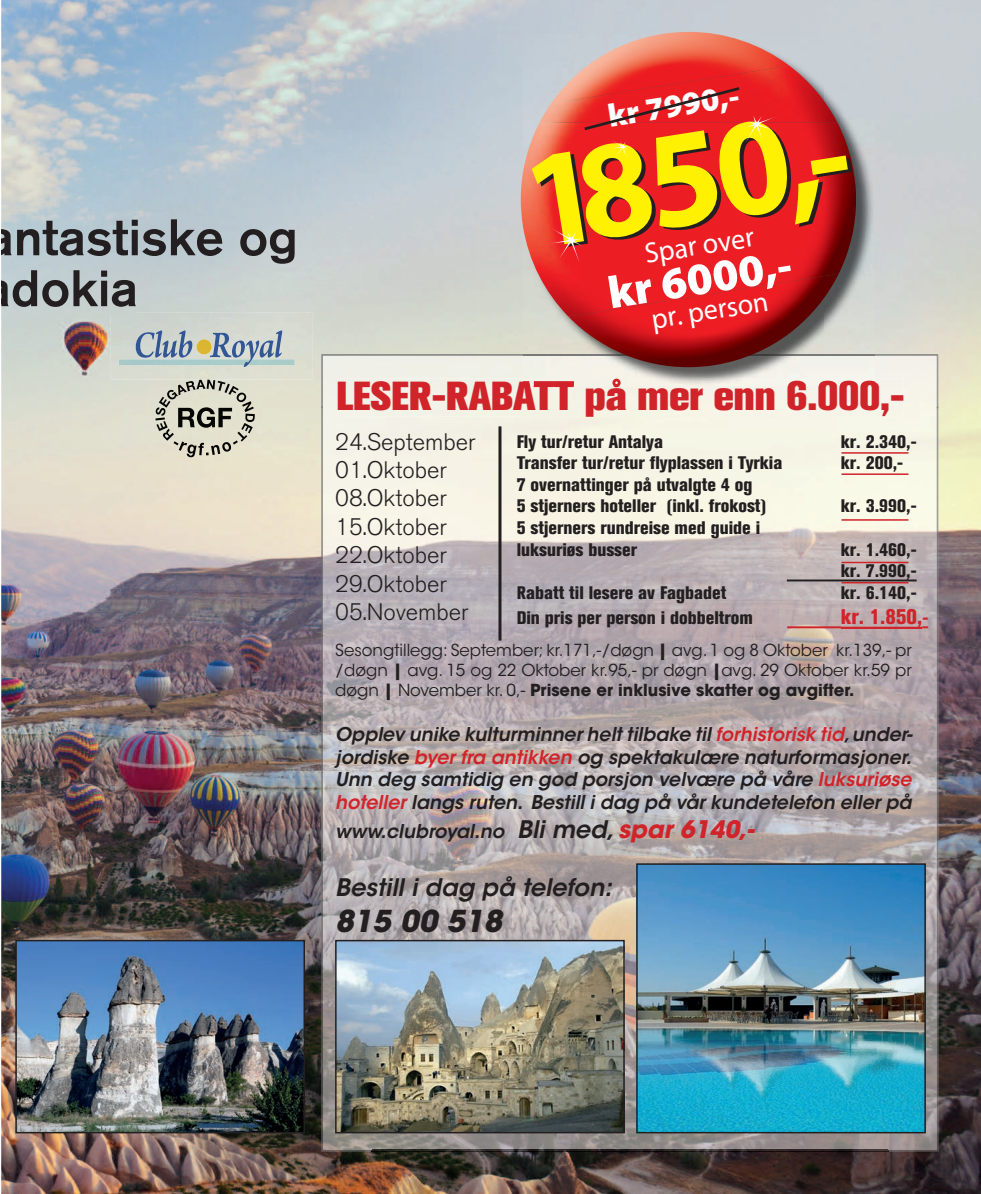
<style>
.page{position:relative;width:981px;height:1194px;background:#fff}
.page>*{position:absolute;margin:0;border:0;box-sizing:border-box;transform-origin:0 0}
.t1{font:700 139.35px "Myriad Pro";color:#fff101}
.t2{font:500 50.85px/50.8px "Akzidenz Grotesk BQ";color:#231f20}
.t3{font:900 45.45px "Myriad Pro";color:#fff}
.t4{font:800 40.2px "Akzidenz Grotesk BQ";color:#d1232a}
.t5{font:900 32.4px "Myriad Pro";color:#fff}
.t6{font:italic 700 30px "ITC Avant Garde Std";color:#231f20}
.t7{font:28.8px "Myriad Pro";color:#fff}
.t8{font:italic 600 24px "ITC Avant Garde Std";color:#231f20}
.t9{font:300 23.7px/28.5px "Akzidenz Grotesk BQ";color:#231f20}
.t10{font:800 condensed 21px "Akzidenz Grotesk BQ";color:#d1232a}
.t11{font:italic 600 18.9px/22.6px "ITC Avant Garde Std";color:#231f20;text-align:justify}
.t12{font:800 condensed 18px/21.6px "Akzidenz Grotesk BQ";color:#231f20}
.t13{font:16.5px/19.8px "ITC Avant Garde Std";color:#231f20;text-align:justify}
.s1{font-size:18px}
.s2{font-weight:700}
.s3{color:#d1232a}
.s4{font-size:24px}
.s5{font-weight:700;font-size:24px;color:#d1232a}
</style>
<div class="page">
<img style="left:1px;top:0;width:979px;height:1193px">
<img style="left:373px;top:416px;width:153px;height:733px">
<img style="left:835px;top:416px;width:51px;height:733px">
<img style="left:526px;top:416px;width:309px;height:733px">
<div style="left:373px;top:385px;width:513px;height:31px;background:#f5f3e7"></div>
<img style="left:321px;top:354px;width:202px;height:52px">
<img style="left:874px;top:354px;width:64px;height:52px">
<img style="left:371px;top:1149px;width:517px;height:2px">
<div style="left:322px;top:355px;width:201px;height:53px;background:#f0f1e8"></div>
<div style="left:874px;top:355px;width:63px;height:53px;background:#f5f2ea"></div>
<img style="left:322px;top:407px;width:51px;height:743px">
<img style="left:886px;top:407px;width:51px;height:743px">
<hr style="left:786px;top:579px;width:130px;height:2px;background:#231f20">
<hr style="left:787px;top:626px;width:53px;height:2px;background:#d1232a">
<hr style="left:840px;top:626px;width:82px;height:2px;background:#d1232a">
<svg style="left:922px;top:626px;width:6px;height:2px"></svg>
<hr style="left:498px;top:426px;width:3px;height:214px;background:#231f20">
<img style="left:338px;top:942px;width:283px;height:187px">
<div style="left:335px;top:939px;width:289px;height:193px;border:2px solid #231f20"></div>
<img style="left:639px;top:866px;width:283px;height:263px">
<div style="left:636px;top:863px;width:289px;height:269px;border:2px solid #231f20"></div>
<img style="left:18px;top:942px;width:284px;height:187px">
<div style="left:15px;top:939px;width:290px;height:193px;border:2px solid #231f20"></div>
<img style="left:111px;top:312px;width:202px;height:67px">
<img style="left:111px;top:312px;width:25px;height:3px">
<img style="left:192px;top:334px;width:78px;height:21px">
<img style="left:119px;top:359px;width:175px;height:6px">
<img style="left:136px;top:332px;width:19px;height:25px">
<img style="left:155px;top:330px;width:7px;height:27px">
<img style="left:162px;top:340px;width:15px;height:17px">
<img style="left:179px;top:330px;width:13px;height:27px">
<img style="left:210px;top:332px;width:21px;height:25px">
<img style="left:232px;top:340px;width:12px;height:17px">
<img style="left:244px;top:340px;width:15px;height:27px">
<img style="left:259px;top:340px;width:15px;height:17px">
<img style="left:275px;top:330px;width:7px;height:27px">
<img style="left:196px;top:339px;width:16px;height:15px;border-radius:8px">
<svg style="left:155px;top:379px;width:100px;height:78px;background:#b7b6a7"></svg>
<img style="left:523px;top:34px;width:351px;height:344px">
<img style="left:523px;top:354px;width:351px;height:2px">
<img style="left:523px;top:378px;width:351px;height:7px">
<img style="left:551px;top:32px;width:238px;height:34px">
<img style="left:568px;top:316px;width:287px;height:51px">
<img style="left:539px;top:66px;width:298px;height:57px">
<img style="left:520px;top:123px;width:336px;height:193px">
<svg style="left:581px;top:85px;width:204px;height:76px;background:#e62025"></svg>
<svg style="left:538px;top:222px;width:47px;height:43px;background:#ed3532"></svg>
<hr style="left:841px;top:581px;width:67px;height:2px;background:#d1232a">
<hr style="left:841px;top:561px;width:67px;height:2px;background:#d1232a">
<hr style="left:841px;top:519px;width:67px;height:1px;background:#d1232a">
<hr style="left:841px;top:473px;width:67px;height:2px;background:#d1232a">
<hr style="left:841px;top:452px;width:67px;height:1px;background:#d1232a">
<h2 class="t2" style="left:11px;top:211px;width:288px">ntastiske og dokia</h2>
<h3 class="t5" style="left:604px;top:95px;width:134px;rotate:-9deg">kr 7990,-</h3>
<h1 class="t1" style="left:511px;top:113px;width:329px;rotate:-9deg">1850,-</h1>
<h3 class="t7" style="left:642px;top:236px;width:112px;rotate:-9deg">Spar over</h3>
<h3 class="t3" style="left:603px;top:263px;width:187px;rotate:-9deg">kr 6000,-</h3>
<h3 class="t7" style="left:649px;top:301px;width:119px;rotate:-9deg">pr. person</h3>
<h3 class="t4" style="left:336px;top:372px;width:570px">LESER-RABATT på mer enn 6.000,-</h3>
<h3 class="t9" style="left:335px;top:427px;width:142px">24.September<br>01.Oktober<br>08.Oktober<br>15.Oktober<br>22.Oktober<br>29.Oktober<br>05.November</h3>
<p class="t12" style="left:516px;top:430px;width:148px">Fly tur/retur Antalya</p>
<p class="t12" style="left:840px;top:430px;width:77px">kr. 2.340,-</p>
<p class="t12" style="left:516px;top:452px;width:267px">Transfer tur/retur flyplassen i Tyrkia</p>
<p class="t12" style="left:840px;top:452px;width:64px">kr. 200,-</p>
<p class="t12" style="left:516px;top:473px;width:252px">7 overnattinger på utvalgte 4 og<br>5 stjerners hoteller (inkl. frokost)</p>
<p class="t12" style="left:840px;top:495px;width:77px">kr. 3.990,-</p>
<p class="t12" style="left:516px;top:517px;width:245px">5 stjerners rundreise med guide i luksuriøs busser</p>
<p class="t12" style="left:840px;top:538px;width:77px">kr. 1.460,- kr. 7.990,-</p>
<p class="t12" style="left:516px;top:581px;width:211px">Rabatt til lesere av Fagbadet</p>
<p class="t12" style="left:840px;top:581px;width:77px">kr. 6.140,-</p>
<p class="t12" style="left:516px;top:607px;width:238px">Din pris per person i dobbeltrom</p>
<p class="t10" style="left:840px;top:604px;width:89px">kr. 1.850,<span class="s1">-</span></p>
<p class="t13" style="left:335px;top:640px;width:578px">Sesongtillegg: September; kr.171,-/døgn <span class="s2">|</span> avg. 1 og 8 Oktober kr.139,- pr /døgn <span class="s2">|</span> avg. 15 og 22 Oktober kr.95,- pr døgn <span class="s2">|</span>avg. 29 Oktober kr.59 pr døgn <span class="s2">|</span> November kr. 0,- <span class="s2">Prisene er inklusive skatter og avgifter.</span></p>
<p class="t11" style="left:335px;top:722px;width:579px">Opplev unike kulturminner helt tilbake til <span class="s3">forhistorisk tid</span>, under&shy;jordiske <span class="s3">byer fra antikken</span> og spektakulære naturformasjoner.<br>Unn deg samtidig en god porsjon velvære på våre <span class="s3">luksuriøse hoteller</span> langs ruten. Bestill i dag på vår kundetelefon eller på</p>
<p class="t11" style="left:335px;top:819px;width:420px">www.clubroyal.no <span class="s4">Bli med,</span> <span class="s5">spar 6140,-</span></p>
<h3 class="t8" style="left:335px;top:871px;width:278px">Bestill i dag på telefon:</h3>
<h3 class="t6" style="left:335px;top:900px;width:168px">815 00 518</h3>
</div>
